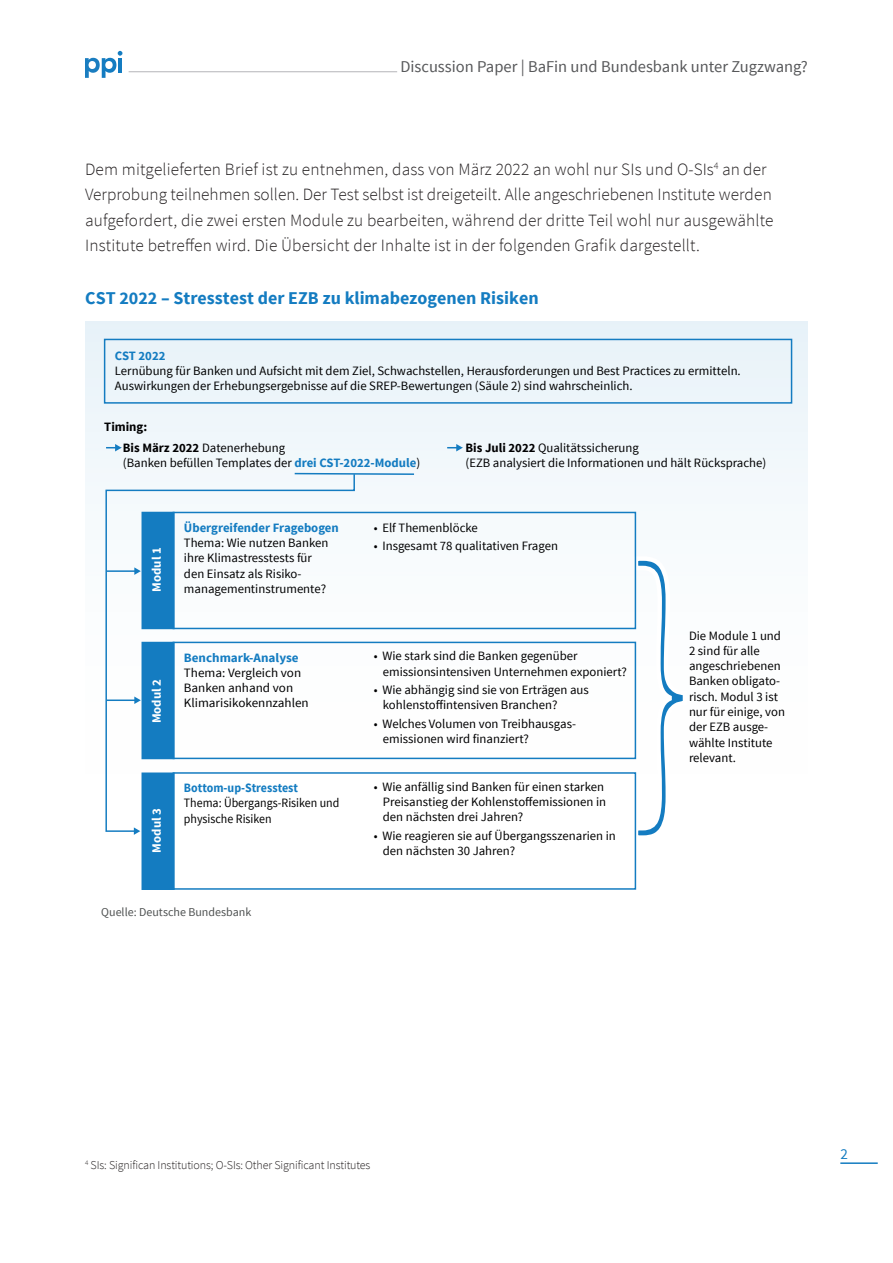
<style>
.page{position:relative;width:893px;height:1263px;background:#fff}
.page>*{position:absolute;margin:0;border:0;box-sizing:border-box;transform-origin:0 0}
.t1{font:300 324.45px "Source Sans Pro";color:#147cc1;scale:.68 1}
.t2{font:700 18px "Source Sans Pro";color:#147cc1}
.t3{font:300 17.25px/25.5px "Source Sans Pro";letter-spacing:.01em;color:#231f20}
.t4{font:16.5px "Source Sans Pro";color:#57585a}
.t5{font:15px "Source Sans Pro";color:#147cc1}
.t6{font:12.75px/15.3px "Source Sans Pro";color:#000001}
.t7{font:700 12.75px "Source Sans Pro";color:#147cc1}
.t8{font:12.75px/15.3px "Source Sans Pro";color:#000001;scale:.94 1}
.t9{font:700 12.75px/21.6px "Source Sans Pro";color:#000001}
.t10{font:700 12.75px "Source Sans Pro";color:#147cc1;scale:.94 1}
.t11{font:700 12.75px "Source Sans Pro";color:#fff}
.t12{font:300 12px "Source Sans Pro";letter-spacing:-.01em;color:#231f20}
.t13{font:12px "Source Sans Pro";color:#4f5252}
.s1{font-weight:400}
.s2{font-weight:700;color:#147cc1}
.s3{font-weight:700}
</style>
<div class="page">
<hr style="left:840px;top:1162px;width:38px;height:2px;background:#147cc1">
<hr style="left:129px;top:71px;width:268px;height:1px;background:#bcbdc0">
<svg style="left:85px;top:51px;width:37px;height:27px"></svg>
<div style="left:85px;top:321px;width:723px;height:459px;background:#f4f9fc"></div>
<div style="left:631px;top:553px;width:58px;height:289px;background:#fefefe"></div>
<div style="left:104px;top:339px;width:688px;height:65px;border:2px solid #147cc1"></div>
<div style="left:173px;top:512px;width:463px;height:117px;border:2px solid #147cc1"></div>
<svg style="left:106px;top:444px;width:16px;height:7px"></svg>
<svg style="left:105px;top:476px;width:251px;height:357px"></svg>
<svg style="left:134px;top:827px;width:6px;height:8px"></svg>
<svg style="left:447px;top:444px;width:16px;height:7px"></svg>
<div style="left:173px;top:642px;width:463px;height:117px;border:2px solid #147cc1"></div>
<div style="left:173px;top:772px;width:463px;height:118px;border:2px solid #147cc1"></div>
<hr style="left:107px;top:699px;width:28px;height:2px;background:#147cc1">
<svg style="left:134px;top:696px;width:7px;height:8px"></svg>
<hr style="left:107px;top:570px;width:28px;height:2px;background:#147cc1">
<svg style="left:134px;top:567px;width:7px;height:8px"></svg>
<div style="left:142px;top:642px;width:32px;height:116px;background:#147cc1"></div>
<div style="left:142px;top:642px;width:33px;height:117px;border:2px solid #147cc1"></div>
<div style="left:142px;top:773px;width:32px;height:116px;background:#147cc1"></div>
<div style="left:142px;top:772px;width:33px;height:118px;border:2px solid #147cc1"></div>
<svg style="left:294px;top:472px;width:120px;height:4px"></svg>
<p class="t4" style="left:400px;top:56px;width:409px">Discussion Paper | BaFin und Bundesbank unter Zugzwang?</p>
<p class="t3" style="left:85px;top:156px;width:690px">Dem mitgelieferten Brief ist zu entnehmen, dass von März 2022 an wohl nur SIs und O-SIs<sup>4</sup> an der Verprobung teilnehmen sollen. Der Test selbst ist dreigeteilt. Alle angeschriebenen Institute werden aufgefordert, die zwei ersten Module zu bearbeiten, während der dritte Teil wohl nur ausgewählte Institute betreffen wird. Die Übersicht der Inhalte ist in der folgenden Grafik dargestellt.</p>
<h2 class="t2" style="left:85px;top:287px;width:455px">CST 2022 – Stresstest der EZB zu klimabezogenen Risiken</h2>
<p class="t7" style="left:115px;top:347px;width:52px">CST 2022</p>
<p class="t6" style="left:115px;top:363px;width:627px">Lernübung für Banken und Aufsicht mit dem Ziel, Schwachstellen, Herausforderungen und Best Practices zu ermitteln.<br>Auswirkungen der Erhebungsergebnisse auf die SREP-Bewertungen (Säule 2) sind wahrscheinlich.</p>
<p class="t9" style="left:123px;top:416px;width:164px;text-indent:-19px">Timing:<br>Bis März 2022 <span class="s1">Datenerhebung</span></p>
<p class="t6" style="left:123px;top:456px;width:299px">(Banken befüllen Templates der <span class="s2">drei CST-2022-Module</span>)</p>
<p class="t6" style="left:465px;top:440px;width:302px"><span class="s3">Bis Juli 2022</span> Qualitätssicherung<br>(EZB analysiert die Informationen und hält Rücksprache)</p>
<p class="t11" style="left:149px;top:592px;width:46px;rotate:-90deg">Modul 1</p>
<p class="t11" style="left:149px;top:723px;width:46px;rotate:-90deg">Modul 2</p>
<p class="t7" style="left:184px;top:519px;width:156px">Übergreifender Fragebogen</p>
<p class="t6" style="left:184px;top:535px;width:146px">Thema: Wie nutzen Banken ihre Klimastresstests für den Einsatz als Risiko&shy;managementinstrumente?</p>
<p class="t7" style="left:184px;top:649px;width:116px">Benchmark-Analyse</p>
<p class="t6" style="left:184px;top:665px;width:126px">Thema: Vergleich von<br>Banken anhand von<br>Klimarisikokennzahlen</p>
<p class="t11" style="left:149px;top:852px;width:46px;rotate:-90deg">Modul 3</p>
<p class="t10" style="left:184px;top:780px;width:123px">Bottom-up-Stresstest</p>
<p class="t8" style="left:184px;top:796px;width:167px">Thema: Übergangs-Risiken und physische Risiken</p>
<p class="t13" style="left:101px;top:905px;width:152px">Quelle: Deutsche Bundesbank</p>
<p class="t6" style="left:374px;top:520px;width:106px">• Elf Themenblöcke</p>
<p class="t6" style="left:374px;top:538px;width:186px">• Insgesamt 78 qualitativen Fragen</p>
<p class="t6" style="left:383px;top:649px;width:245px;text-indent:-9px">• Wie stark sind die Banken gegenüber emissionsintensiven Unternehmen exponiert?</p>
<p class="t6" style="left:383px;top:682px;width:207px;text-indent:-9px">• Wie abhängig sind sie von Erträgen aus kohlenstoffintensiven Branchen?</p>
<p class="t6" style="left:383px;top:716px;width:195px;text-indent:-9px">• Welches Volumen von Treibhausgas&shy;emissionen wird finanziert?</p>
<p class="t6" style="left:383px;top:779px;width:225px;text-indent:-9px">• Wie anfällig sind Banken für einen starken<br>Preisanstieg der Kohlenstoffemissionen in den nächsten drei Jahren?</p>
<p class="t6" style="left:383px;top:828px;width:235px;text-indent:-9px">• Wie reagieren sie auf Übergangsszenarien in den nächsten 30 Jahren?</p>
<h1 class="t1" style="left:631px;top:484px;width:92px">}</h1>
<p class="t6" style="left:689px;top:628px;width:98px">Die Module 1 und<br>2 sind für alle angeschriebenen<br>Banken obligato&shy;risch. Modul 3 ist nur für einige, von der EZB ausge&shy;wählte Institute relevant.</p>
<p class="t12" style="left:85px;top:1157px;width:287px"><sup>4</sup> SIs: Significan Institutions; O-SIs: Other Significant Institutes</p>
<p class="t5" style="left:840px;top:1144px;width:9px">2</p>
</div>
